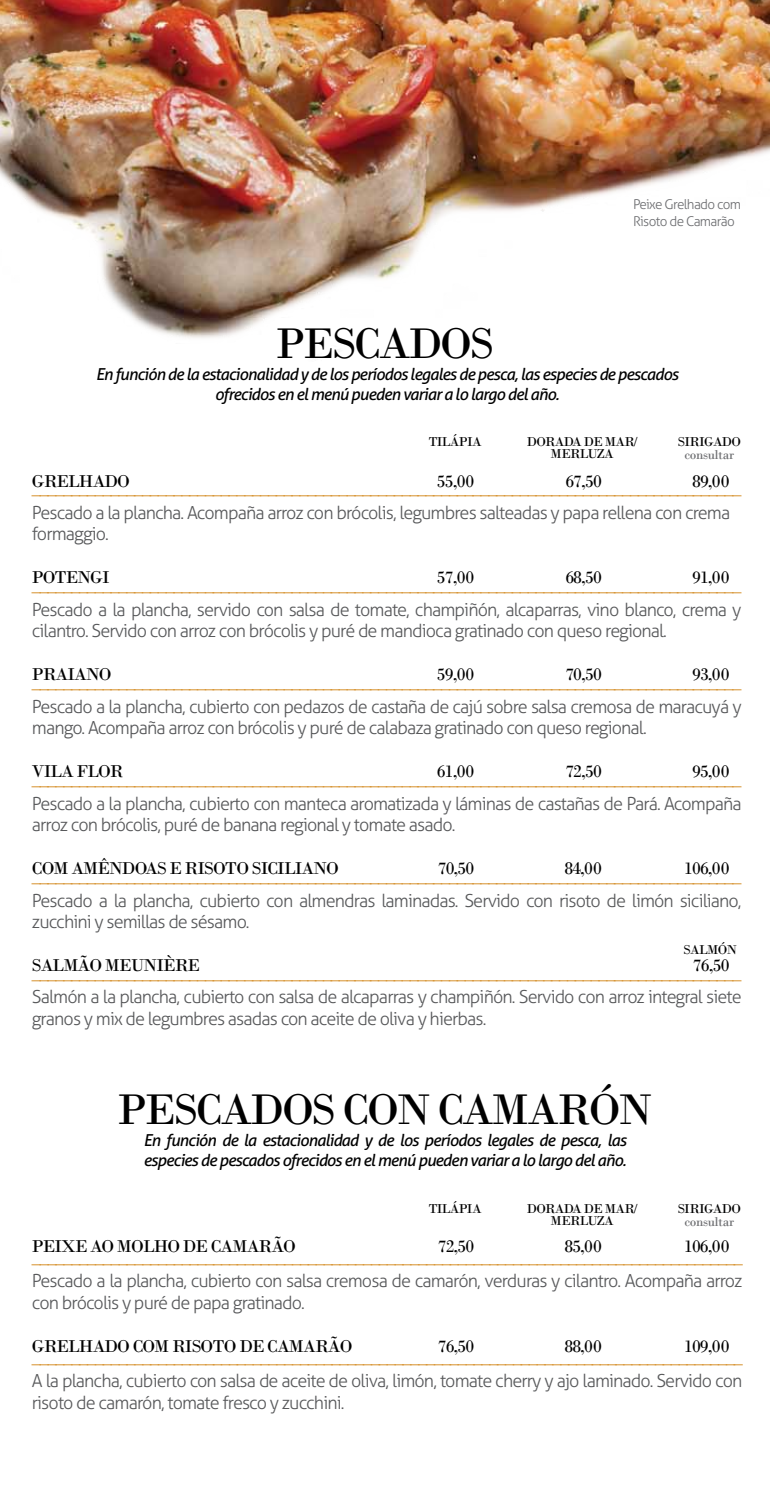
<style>
.page{position:relative;width:770px;height:1489px;background:#fff}
.page>*{position:absolute;margin:0;border:0;box-sizing:border-box;transform-origin:0 0}
.t1{font:45px "Bodoni";letter-spacing:-.05em;color:#000}
.t2{font:300 18px/21.6px "Aller";letter-spacing:-.05em;color:#58595b}
.t3{font:18px "Bodoni";color:#d18516}
.t4{font:18px "Bodoni";letter-spacing:-.05em;color:#000}
.t5{font:italic 16.5px/19.8px "Aller";letter-spacing:-.05em;color:#000;text-align:center}
.t6{font:13.5px "Bodoni";letter-spacing:-.05em;color:#000}
.t7{font:300 13.5px/16.2px "Aller";letter-spacing:-.05em;color:#6d6e71}
.t8{font:13.5px "Bodoni";color:#6d6e71}
</style>
<div class="page">
<img style="left:0;top:0;width:770px;height:338px">
<p class="t7" style="left:633px;top:197px;width:110px">Peixe Grelhado com<br>Risoto de Camarão</p>
<h1 class="t1" style="left:275px;top:316px;width:133px">PESCADOS</h1>
<p class="t5" style="left:96px;top:364px;width:584px">En función de la estacionalidad y de los períodos legales de pesca, las especies de pescados ofrecidos en el menú pueden variar a lo largo del año.</p>
<p class="t6" style="left:429px;top:434px;width:47px">TILÁPIA</p>
<p class="t6" style="left:527px;top:434px;width:11px">DORADA</p>
<p class="t6" style="left:583px;top:434px;width:32px">DE MAR</p>
<p class="t6" style="left:634px;top:434px;width:5px">/</p>
<p class="t6" style="left:550px;top:446px;width:10px">MERLUZA</p>
<p class="t6" style="left:677px;top:434px;width:9px">SIRIGADO</p>
<p class="t8" style="left:684px;top:446px;width:51px">CONSULTAR</p>
<p class="t4" style="left:32px;top:470px;width:100px">GRELHADO</p>
<p class="t4" style="left:437px;top:470px;width:39px">55,00</p>
<p class="t4" style="left:565px;top:470px;width:38px">67,50</p>
<p class="t4" style="left:692px;top:470px;width:39px">89,00</p>
<p class="t3" style="left:32px;top:477px;width:711px">__________________________________________________________________________________________</p>
<p class="t2" style="left:32px;top:501px;width:700px">Pescado a la plancha. Acompaña arroz con brócolis, legumbres salteadas y papa rellena con crema formaggio.</p>
<p class="t4" style="left:32px;top:567px;width:79px">POTENGI</p>
<p class="t4" style="left:437px;top:567px;width:39px">57,00</p>
<p class="t4" style="left:565px;top:567px;width:38px">68,50</p>
<p class="t4" style="left:692px;top:567px;width:39px">91,00</p>
<p class="t3" style="left:32px;top:574px;width:711px">__________________________________________________________________________________________</p>
<p class="t2" style="left:32px;top:598px;width:711px">Pescado a la plancha, servido con salsa de tomate, champiñón, alcaparras, vino blanco, crema y cilantro. Servido con arroz con brócolis y puré de mandioca gratinado con queso regional.</p>
<p class="t4" style="left:32px;top:664px;width:81px">PRAIANO</p>
<p class="t4" style="left:437px;top:664px;width:39px">59,00</p>
<p class="t4" style="left:565px;top:664px;width:38px">70,50</p>
<p class="t4" style="left:692px;top:664px;width:39px">93,00</p>
<p class="t3" style="left:32px;top:671px;width:711px">__________________________________________________________________________________________</p>
<p class="t2" style="left:32px;top:695px;width:711px">Pescado a la plancha, cubierto con pedazos de castaña de cajú sobre salsa cremosa de maracuyá y mango. Acompaña arroz con brócolis y puré de calabaza gratinado con queso regional.</p>
<p class="t4" style="left:32px;top:760px;width:93px">VILA FLOR</p>
<p class="t4" style="left:437px;top:760px;width:39px">61,00</p>
<p class="t4" style="left:565px;top:760px;width:38px">72,50</p>
<p class="t4" style="left:692px;top:760px;width:39px">95,00</p>
<p class="t3" style="left:32px;top:768px;width:711px">__________________________________________________________________________________________</p>
<p class="t2" style="left:32px;top:792px;width:711px">Pescado a la plancha, cubierto con manteca aromatizada y láminas de castañas de Pará. Acompaña arroz con brócolis, puré de banana regional y tomate asado.</p>
<p class="t4" style="left:32px;top:857px;width:308px">COM AMÊNDOAS E RISOTO SICILIANO</p>
<p class="t4" style="left:438px;top:857px;width:38px">70,50</p>
<p class="t4" style="left:564px;top:857px;width:39px">84,00</p>
<p class="t4" style="left:684px;top:857px;width:47px">106,00</p>
<p class="t3" style="left:32px;top:865px;width:711px">__________________________________________________________________________________________</p>
<p class="t2" style="left:32px;top:889px;width:711px">Pescado a la plancha, cubierto con almendras laminadas. Servido con risoto de limón siciliano, zucchini y semillas de sésamo.</p>
<p class="t4" style="left:32px;top:954px;width:170px">SALMÃO MEUNIÈRE</p>
<p class="t4" style="left:693px;top:954px;width:38px">76,50</p>
<p class="t3" style="left:32px;top:962px;width:711px">__________________________________________________________________________________________</p>
<p class="t2" style="left:32px;top:986px;width:711px">Salmón a la plancha, cubierto con salsa de alcaparras y champiñón. Servido con arroz integral siete granos y mix de legumbres asadas con aceite de oliva y hierbas.</p>
<p class="t6" style="left:683px;top:942px;width:10px">SALM</p>
<p class="t6" style="left:717px;top:942px;width:20px">ÓN</p>
<h1 class="t1" style="left:117px;top:1082px;width:133px">PESCADOS</h1>
<h1 class="t1" style="left:342px;top:1082px;width:152px">CON CAMAR</h1>
<h1 class="t1" style="left:589px;top:1082px;width:62px">ÓN</h1>
<p class="t5" style="left:143px;top:1130px;width:484px;text-align:left">En función de la estacionalidad y de los períodos legales de pesca, las especies de pescados ofrecidos en el menú pueden variar a lo largo del año.</p>
<p class="t6" style="left:429px;top:1200px;width:47px">TILÁPIA</p>
<p class="t6" style="left:527px;top:1200px;width:11px">DORADA</p>
<p class="t6" style="left:583px;top:1200px;width:32px">DE MAR</p>
<p class="t6" style="left:634px;top:1200px;width:5px">/</p>
<p class="t6" style="left:550px;top:1212px;width:10px">MERLUZA</p>
<p class="t6" style="left:677px;top:1200px;width:9px">SIRIGADO</p>
<p class="t8" style="left:684px;top:1213px;width:51px">CONSULTAR</p>
<p class="t4" style="left:32px;top:1235px;width:265px">PEIXE AO MOLHO DE CAMARÃO</p>
<p class="t4" style="left:438px;top:1235px;width:38px">72,50</p>
<p class="t4" style="left:564px;top:1235px;width:39px">85,00</p>
<p class="t4" style="left:684px;top:1235px;width:47px">106,00</p>
<p class="t3" style="left:32px;top:1246px;width:712px">__________________________________________________________________________________________</p>
<p class="t2" style="left:32px;top:1270px;width:712px">Pescado a la plancha, cubierto con salsa cremosa de camarón, verduras y cilantro. Acompaña arroz con brócolis y puré de papa gratinado.</p>
<p class="t4" style="left:32px;top:1335px;width:322px">GRELHADO COM RISOTO DE CAMARÃO</p>
<p class="t4" style="left:438px;top:1335px;width:38px">76,50</p>
<p class="t4" style="left:564px;top:1335px;width:39px">88,00</p>
<p class="t4" style="left:684px;top:1335px;width:47px">109,00</p>
<p class="t3" style="left:32px;top:1346px;width:712px">__________________________________________________________________________________________</p>
<p class="t2" style="left:32px;top:1369px;width:712px">A la plancha, cubierto con salsa de aceite de oliva, limón, tomate cherry y ajo laminado. Servido con risoto de camarón, tomate fresco y zucchini.</p>
</div>
